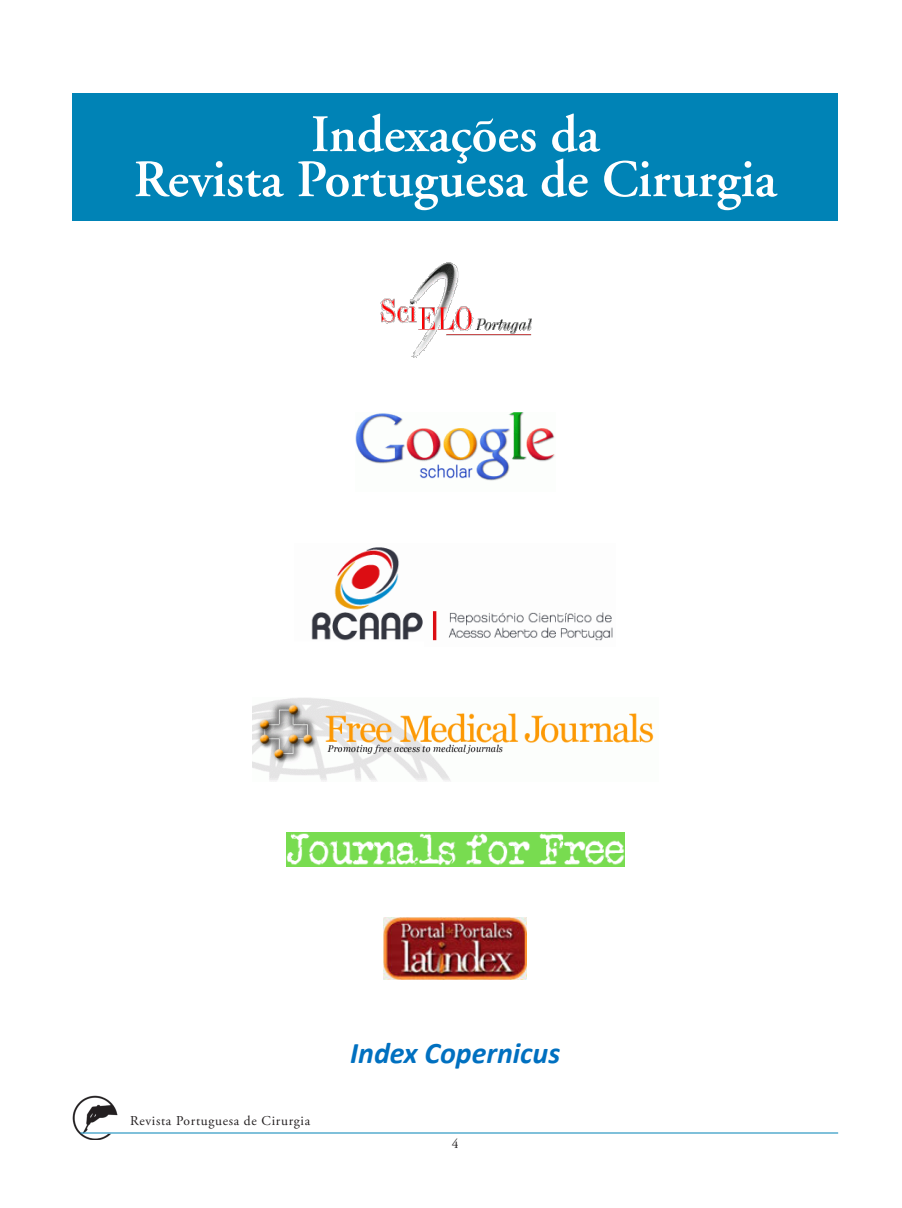
<style>
.page{position:relative;width:902px;height:1208px;background:#fff}
.page>*{position:absolute;margin:0;border:0;box-sizing:border-box;transform-origin:0 0}
.t1{font:600 52.5px "Adobe Garamond";color:#fff}
.Normal_wrd_1{font:italic 700 30px "Calibri";color:#0070c0}
.t2{font:13.5px "Adobe Garamond Pro";letter-spacing:.05em;color:#231f20}
</style>
<div class="page">
<img style="left:72px;top:1095px;width:46px;height:45px">
<hr style="left:81px;top:1132px;width:757px;height:1px;background:#0083b6">
<div style="left:72px;top:94px;width:766px;height:127px;background:#0083b6"></div>
<img style="left:380px;top:262px;width:152px;height:96px">
<img style="left:355px;top:412px;width:200px;height:69px">
<img style="left:311px;top:547px;width:302px;height:94px">
<img style="left:252px;top:698px;width:402px;height:83px">
<img style="left:286px;top:832px;width:338px;height:34px">
<img style="left:384px;top:918px;width:142px;height:61px">
<p class="t1" style="left:311px;top:106px;width:290px">Indexações da</p>
<p class="t1" style="left:134px;top:151px;width:644px">Revista Portuguesa de Cirurgia</p>
<p class="t2" style="left:130px;top:1112px;width:181px">Revista Portuguesa de Cirurgia</p>
<p class="Normal_wrd_1" style="left:350px;top:1034px;width:211px">Index Copernicus</p>
<p class="t2" style="left:452px;top:1135px;width:8px">4</p>
</div>
